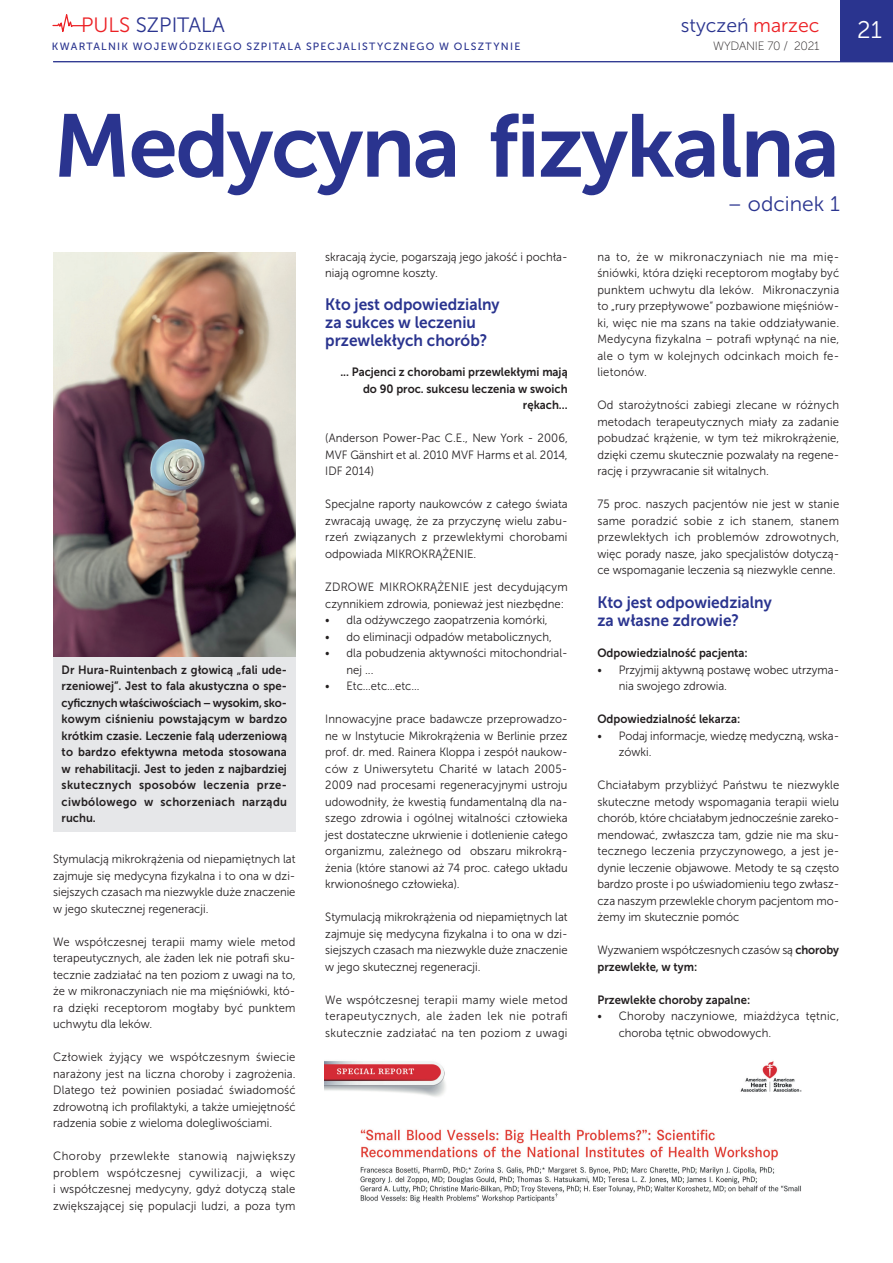
<style>
.page{position:relative;width:893px;height:1263px;background:#fff}
.page>*{position:absolute;margin:0;border:0;box-sizing:border-box;transform-origin:0 0}
.t1{font:88.5px "Museo Sans 700";letter-spacing:-.025em;color:#2a348f}
.t2{font:24px "Museo Sans 300";color:#fff}
.t3{font:21px "Museo Sans 300";color:#2a348f}
.t4{font:20.7px "Museo Sans 300";color:#2a348f}
.t5{font:19.5px "Museo Sans 300";color:#2a348f}
.t6{font:16.5px/18px "Museo Sans 700";color:#2a348f;scale:.94 1}
.t7{font:12px/16.5px "Museo Sans 300";color:#231f20;text-align:justify;scale:.94 1}
.t8{font:12px/16.5px "Museo Sans 700";color:#231f20;text-align:right;scale:.94 1}
.t9{font:12px/16.5px "Museo Sans 300";letter-spacing:.02em;color:#231f20;scale:.94 1}
.t10{font:12px "Museo Sans 100";letter-spacing:-.02em;color:#231f20}
.t11{font:10.5px "Museo Sans 500";letter-spacing:.115em;color:#2a348f}
.s1{color:#ec2125}
.s2{font-family:"Museo Sans 700"}
</style>
<div class="page">
<div style="left:840px;top:0;width:53px;height:62px;background:#2a348f"></div>
<svg style="left:52px;top:14px;width:33px;height:18px"></svg>
<hr style="left:53px;top:61px;width:840px;height:1px;background:#2a348f">
<img style="left:53px;top:253px;width:243px;height:404px">
<div style="left:53px;top:657px;width:243px;height:174px;background:#e6e7e9"></div>
<img style="left:324px;top:1061px;width:478px;height:142px">
<h3 class="t4" style="left:81px;top:14px;width:145px"><span class="s1">PULS</span> SZPITALA</h3>
<h2 class="t2" style="left:857px;top:16px;width:26px">21</h2>
<p class="t11" style="left:52px;top:41px;width:470px">KWARTALNIK WOJEWÓDZKIEGO SZPITALA SPECJALISTYCZNEGO W OLSZTYNIE</p>
<h3 class="t5" style="left:681px;top:14px;width:140px">styczeń <span class="s1">marzec</span></h3>
<p class="t10" style="left:713px;top:39px;width:108px">WYDANIE 70 / 2021</p>
<h1 class="t1" style="left:53px;top:97px;width:788px">Medycyna fizykalna</h1>
<h3 class="t3" style="left:727px;top:193px;width:114px">– odcinek 1</h3>
<p class="t8" style="left:62px;top:661px;width:241px;text-align:justify">Dr Hura-Ruintenbach z głowicą „fali ude&shy;rzeniowej”. Jest to fala akustyczna o spe&shy;cyficznych właściwościach – wysokim, sko&shy;kowym ciśnieniu powstającym w bardzo krótkim czasie. Leczenie falą uderzeniową to bardzo efektywna metoda stosowana w rehabilitacji. Jest to jeden z najbardziej skutecznych sposobów leczenia prze&shy;ciwbólowego w schorzeniach narządu ruchu.</p>
<p class="t7" style="left:53px;top:851px;width:259px">Stymulacją mikrokrążenia od niepamiętnych lat zajmuje się medycyna fizykalna i to ona w dzi&shy;siejszych czasach ma niezwykle duże znaczenie w jego skutecznej regeneracji.</p>
<p class="t7" style="left:53px;top:933px;width:259px">We współczesnej terapii mamy wiele metod terapeutycznych, ale żaden lek nie potrafi sku&shy;tecznie zadziałać na ten poziom z uwagi na to, że w mikronaczyniach nie ma mięśniówki, któ&shy;ra dzięki receptorom mogłaby być punktem uchwytu dla leków.</p>
<p class="t7" style="left:53px;top:1049px;width:259px">Człowiek żyjący we współczesnym świecie narażony jest na liczna choroby i zagrożenia.<br>Dlatego też powinien posiadać świadomość zdrowotną ich profilaktyki, a także umiejętność radzenia sobie z wieloma dolegliwościami.</p>
<p class="t7" style="left:53px;top:1148px;width:259px">Choroby przewlekłe stanowią największy problem współczesnej cywilizacji, a więc i współczesnej medycyny, gdyż dotyczą stale zwiększającej się populacji ludzi, a poza tym</p>
<p class="t7" style="left:325px;top:249px;width:259px">skracają życie, pogarszają jego jakość i pochła&shy;niają ogromne koszty.</p>
<h3 class="t6" style="left:325px;top:296px;width:187px">Kto jest odpowiedzialny za sukces w leczeniu przewlekłych chorób?</h3>
<p class="t8" style="left:340px;top:364px;width:243px">... Pacjenci z chorobami przewlekłymi mają do 90 proc. sukcesu leczenia w swoich rękach...</p>
<p class="t7" style="left:325px;top:430px;width:259px">(Anderson Power-Pac C.E., New York - 2006, MVF Gänshirt et al. 2010 MVF Harms et al. 2014, IDF 2014)</p>
<p class="t7" style="left:325px;top:496px;width:259px">Specjalne raporty naukowców z całego świata zwracają uwagę, że za przyczynę wielu zabu&shy;rzeń związanych z przewlekłymi chorobami odpowiada MIKROKRĄŻENIE.</p>
<p class="t7" style="left:325px;top:579px;width:259px">ZDROWE MIKROKRĄŻENIE jest decydującym czynnikiem zdrowia, ponieważ jest niezbędne:</p>
<p class="t7" style="left:325px;top:612px;width:238px">• dla odżywczego zaopatrzenia komórki,</p>
<p class="t7" style="left:325px;top:628px;width:243px">• do eliminacji odpadów metabolicznych,</p>
<p class="t7" style="left:347px;top:645px;width:237px;text-indent:-21px">• dla pobudzenia aktywności mitochondrial&shy;nej ...</p>
<p class="t7" style="left:325px;top:678px;width:102px">• Etc…etc…etc…</p>
<p class="t7" style="left:325px;top:711px;width:259px">Innowacyjne prace badawcze przeprowadzo&shy;ne w Instytucie Mikrokrążenia w Berlinie przez prof. dr. med. Rainera Kloppa i zespół naukow&shy;ców z Uniwersytetu Charité w latach 2005- 2009 nad procesami regeneracyjnymi ustroju udowodniły, że kwestią fundamentalną dla na&shy;szego zdrowia i ogólnej witalności człowieka jest dostateczne ukrwienie i dotlenienie całego organizmu, zależnego od obszaru mikrokrą&shy;żenia (które stanowi aż 74 proc. całego układu krwionośnego człowieka).</p>
<p class="t7" style="left:325px;top:909px;width:259px">Stymulacją mikrokrążenia od niepamiętnych lat zajmuje się medycyna fizykalna i to ona w dzi&shy;siejszych czasach ma niezwykle duże znaczenie w jego skutecznej regeneracji.</p>
<p class="t7" style="left:325px;top:991px;width:259px">We współczesnej terapii mamy wiele metod terapeutycznych, ale żaden lek nie potrafi skutecznie zadziałać na ten poziom z uwagi</p>
<p class="t7" style="left:597px;top:249px;width:259px">na to, że w mikronaczyniach nie ma mię&shy;śniówki, która dzięki receptorom mogłaby być punktem uchwytu dla leków. Mikronaczynia to „rury przepływowe“ pozbawione mięśniów&shy;ki, więc nie ma szans na takie oddziaływanie.<br>Medycyna fizykalna – potrafi wpłynąć na nie, ale o tym w kolejnych odcinkach moich fe&shy;lietonów.</p>
<p class="t7" style="left:597px;top:397px;width:259px">Od starożytności zabiegi zlecane w różnych metodach terapeutycznych miały za zadanie pobudzać krążenie, w tym też mikrokrążenie, dzięki czemu skutecznie pozwalały na regene&shy;rację i przywracanie sił witalnych.</p>
<p class="t7" style="left:597px;top:496px;width:259px">75 proc. naszych pacjentów nie jest w stanie same poradzić sobie z ich stanem, stanem przewlekłych ich problemów zdrowotnych, więc porady nasze, jako specjalistów dotyczą&shy;ce wspomaganie leczenia są niezwykle cenne.</p>
<h3 class="t6" style="left:597px;top:593px;width:187px">Kto jest odpowiedzialny za własne zdrowie?</h3>
<p class="t8" style="left:597px;top:645px;width:161px">Odpowiedzialność pacjenta:</p>
<p class="t7" style="left:619px;top:661px;width:236px;text-indent:-21px">• Przyjmij aktywną postawę wobec utrzyma&shy;nia swojego zdrowia.</p>
<p class="t8" style="left:597px;top:711px;width:153px">Odpowiedzialność lekarza:</p>
<p class="t7" style="left:619px;top:727px;width:236px;text-indent:-21px">• Podaj informacje, wiedzę medyczną, wska&shy;zówki.</p>
<p class="t7" style="left:597px;top:777px;width:259px">Chciałabym przybliżyć Państwu te niezwykle skuteczne metody wspomagania terapii wielu chorób, które chciałabym jednocześnie zareko&shy;mendować, zwłaszcza tam, gdzie nie ma sku&shy;tecznego leczenia przyczynowego, a jest je&shy;dynie leczenie objawowe. Metody te są często bardzo proste i po uświadomieniu tego zwłasz&shy;cza naszym przewlekle chorym pacjentom mo&shy;żemy im skutecznie pomóc</p>
<p class="t7" style="left:597px;top:942px;width:259px">Wyzwaniem współczesnych czasów są <span class="s2">choroby</span></p>
<p class="t8" style="left:597px;top:958px;width:108px">przewlekłe, w tym:</p>
<p class="t8" style="left:597px;top:991px;width:164px">Przewlekłe choroby zapalne:</p>
<p class="t9" style="left:619px;top:1008px;width:236px;text-indent:-21px">• Choroby naczyniowe, miażdżyca tętnic, choroba tętnic obwodowych.</p>
</div>
